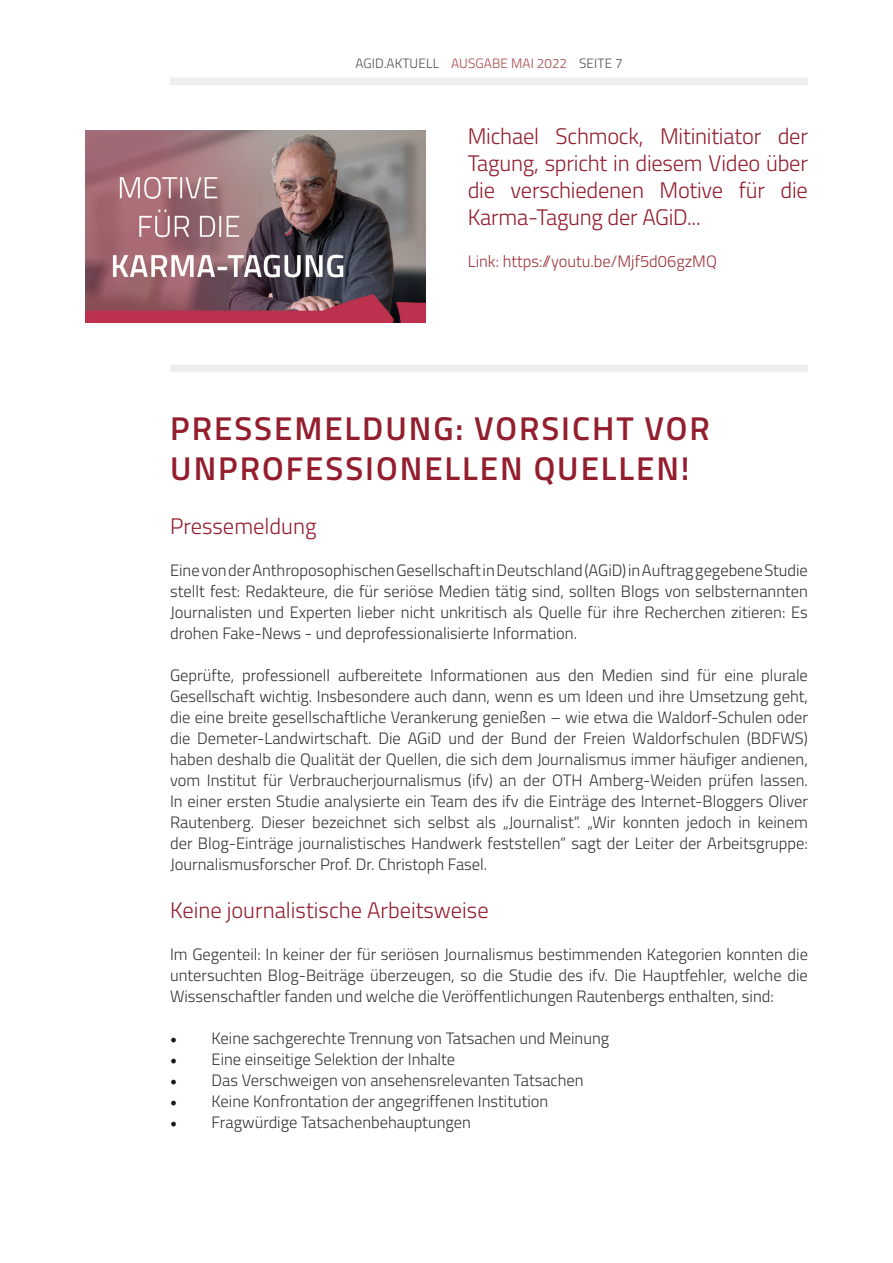
<style>
.page{position:relative;width:893px;height:1263px;background:#fff}
.page>*{position:absolute;margin:0;border:0;box-sizing:border-box;transform-origin:0 0}
.t1{font:600 33px/39.6px "Titillium";letter-spacing:.06em;color:#931e2e}
.t2{font:300 22.5px/27px "Titillium";letter-spacing:-.01em;color:#931e2e;text-align:justify}
.t3{font:300 16.5px/21px "Titillium";color:#343433;text-align:justify}
.t4{font:300 16.5px "Titillium";color:#9b333a}
.t5{font:300 13.5px "Titillium";letter-spacing:.01em;color:#4f4f4f}
.s1{color:#a44648}
.s2{font-family:"Minion Pro";font-weight:400;font-size:18px;color:#171818}
</style>
<div class="page">
<div style="left:170px;top:78px;width:638px;height:7px;background:#eee"></div>
<img style="left:85px;top:131px;width:340px;height:191px">
<div style="left:170px;top:365px;width:638px;height:7px;background:#eee"></div>
<p class="t5" style="left:355px;top:53px;width:269px">AGID.AKTUELL <span class="s1">AUSGABE MAI 2022</span> SEITE 7</p>
<h2 class="t2" style="left:468px;top:122px;width:342px">Michael Schmock, Mitinitiator der Tagung, spricht in diesem Video über die verschiedenen Motive für die Karma-Tagung der AGiD...</h2>
<p class="t4" style="left:468px;top:250px;width:251px">Link: https://youtu.be/Mjf5d06gzMQ</p>
<h1 class="t1" style="left:170px;top:407px;width:541px">PRESSEMELDUNG: VORSICHT VOR<br>UNPROFESSIONELLEN QUELLEN!</h1>
<h2 class="t2" style="left:170px;top:512px;width:148px">Pressemeldung</h2>
<p class="t3" style="left:170px;top:559px;width:639px">Eine von der Anthroposophischen Gesellschaft in Deutschland (AGiD) in Auftrag gegebene Studie stellt fest: Redakteure, die für seriöse Medien tätig sind, sollten Blogs von selbsternannten Journalisten und Experten lieber nicht unkritisch als Quelle für ihre Recherchen zitieren: Es drohen Fake-News - und deprofessionalisierte Information.</p>
<p class="t3" style="left:170px;top:664px;width:639px">Geprüfte, professionell aufbereitete Informationen aus den Medien sind für eine plurale Gesellschaft wichtig. Insbesondere auch dann, wenn es um Ideen und ihre Umsetzung geht, die eine breite gesellschaftliche Verankerung genießen – wie etwa die Waldorf-Schulen oder die Demeter-Landwirtschaft. Die AGiD und der Bund der Freien Waldorfschulen (BDFWS) haben deshalb die Qualität der Quellen, die sich dem Journalismus immer häufiger andienen, vom Institut für Verbraucherjournalismus (ifv) an der OTH Amberg-Weiden prüfen lassen.<br>In einer ersten Studie analysierte ein Team des ifv die Einträge des Internet-Bloggers Oliver Rautenberg. Dieser bezeichnet sich selbst als „Journalist“. „Wir konnten jedoch in keinem der Blog-Einträge journalistisches Handwerk feststellen“ sagt der Leiter der Arbeitsgruppe:<br>Journalismusforscher Prof. Dr. Christoph Fasel.</p>
<h2 class="t2" style="left:170px;top:896px;width:320px">Keine journalistische Arbeitsweise</h2>
<p class="t3" style="left:170px;top:943px;width:639px">Im Gegenteil: In keiner der für seriösen Journalismus bestimmenden Kategorien konnten die untersuchten Blog-Beiträge überzeugen, so die Studie des ifv. Die Hauptfehler, welche die Wissenschaftler fanden und welche die Veröffentlichungen Rautenbergs enthalten, sind:</p>
<p class="t3" style="left:170px;top:1027px;width:441px"><span class="s2">•</span> Keine sachgerechte Trennung von Tatsachen und Meinung</p>
<p class="t3" style="left:170px;top:1048px;width:287px"><span class="s2">•</span> Eine einseitige Selektion der Inhalte</p>
<p class="t3" style="left:170px;top:1069px;width:415px"><span class="s2">•</span> Das Verschweigen von ansehensrelevanten Tatsachen</p>
<p class="t3" style="left:170px;top:1090px;width:380px"><span class="s2">•</span> Keine Konfrontation der angegriffenen Institution</p>
<p class="t3" style="left:170px;top:1111px;width:302px"><span class="s2">•</span> Fragwürdige Tatsachenbehauptungen</p>
</div>
